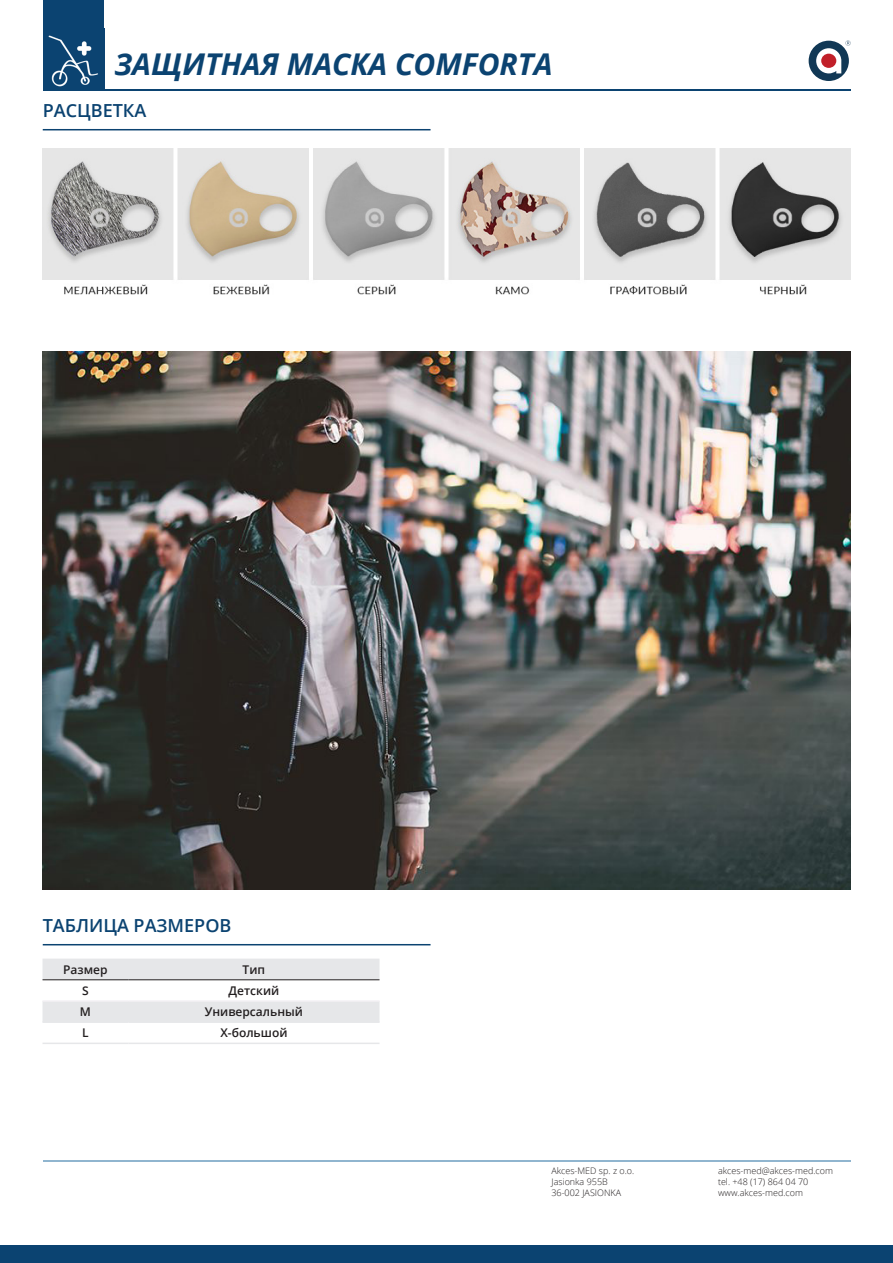
<style>
.page{position:relative;width:893px;height:1263px;background:#fff}
.page>*{position:absolute;margin:0;border:0;box-sizing:border-box;transform-origin:0 0}
.t1{font:italic 700 30px "Open Sans";color:#0b4371}
.Nagłówki{font:600 18px "Open Sans";color:#0b4371}
.t2{font:600 12px "Open Sans";color:#231f20}
.t3{font:300 9px/10.8px "Open Sans";color:#231f20}
</style>
<div class="page">
<div style="left:43px;top:0;width:61px;height:90px;background:#0b4371"></div>
<img style="left:48px;top:35px;width:50px;height:52px">
<div style="left:0;top:1245px;width:893px;height:18px;background:#0b4371"></div>
<hr style="left:43px;top:90px;width:807px;height:1px;background:#0b4371">
<hr style="left:43px;top:1160px;width:807px;height:1px;background:#90b5cf">
<svg style="left:809px;top:41px;width:41px;height:40px"></svg>
<svg style="left:43px;top:959px;width:336px;height:62px"></svg>
<hr style="left:128px;top:1000px;width:251px;height:2px;background:#f4f1f5">
<hr style="left:43px;top:1000px;width:85px;height:2px;background:#f4f1f5">
<hr style="left:43px;top:1021px;width:85px;height:2px;background:#e6e7e9">
<hr style="left:128px;top:1021px;width:251px;height:2px;background:#e6e7e9">
<hr style="left:43px;top:1042px;width:85px;height:2px;background:#e6e7e9">
<hr style="left:128px;top:1042px;width:251px;height:2px;background:#e6e7e9">
<hr style="left:43px;top:979px;width:85px;height:1px;background:#231f20">
<hr style="left:128px;top:979px;width:251px;height:1px;background:#231f20">
<hr style="left:43px;top:129px;width:388px;height:1px;background:#0b4371">
<img style="left:43px;top:148px;width:807px;height:147px">
<img style="left:43px;top:351px;width:807px;height:539px">
<hr style="left:43px;top:944px;width:388px;height:1px;background:#0b4371">
<p class="t1" style="left:114px;top:42px;width:440px">ЗАЩИТНАЯ МАСКА COMFORTA</p>
<p class="Nagłówki" style="left:43px;top:98px;width:105px">РАСЦВЕТКА</p>
<p class="Nagłówki" style="left:43px;top:913px;width:190px">ТАБЛИЦА РАЗМЕРОВ</p>
<p class="t2" style="left:63px;top:961px;width:46px">Размер</p>
<p class="t2" style="left:243px;top:961px;width:24px">Тип</p>
<p class="t2" style="left:82px;top:982px;width:8px">S</p>
<p class="t2" style="left:229px;top:982px;width:52px">Детский</p>
<p class="t2" style="left:80px;top:1003px;width:13px">M</p>
<p class="t2" style="left:205px;top:1003px;width:100px">Универсальный</p>
<p class="t2" style="left:82px;top:1025px;width:8px">L</p>
<p class="t2" style="left:220px;top:1025px;width:69px">X-большой</p>
<p class="t3" style="left:551px;top:1165px;width:84px">Akces-MED sp. z o.o.<br>Jasionka 955B<br>36-002 JASIONKA</p>
<p class="t3" style="left:718px;top:1165px;width:116px">akces-med@akces-med.com tel. +48 (17) 864 04 70 www.akces-med.com</p>
</div>
